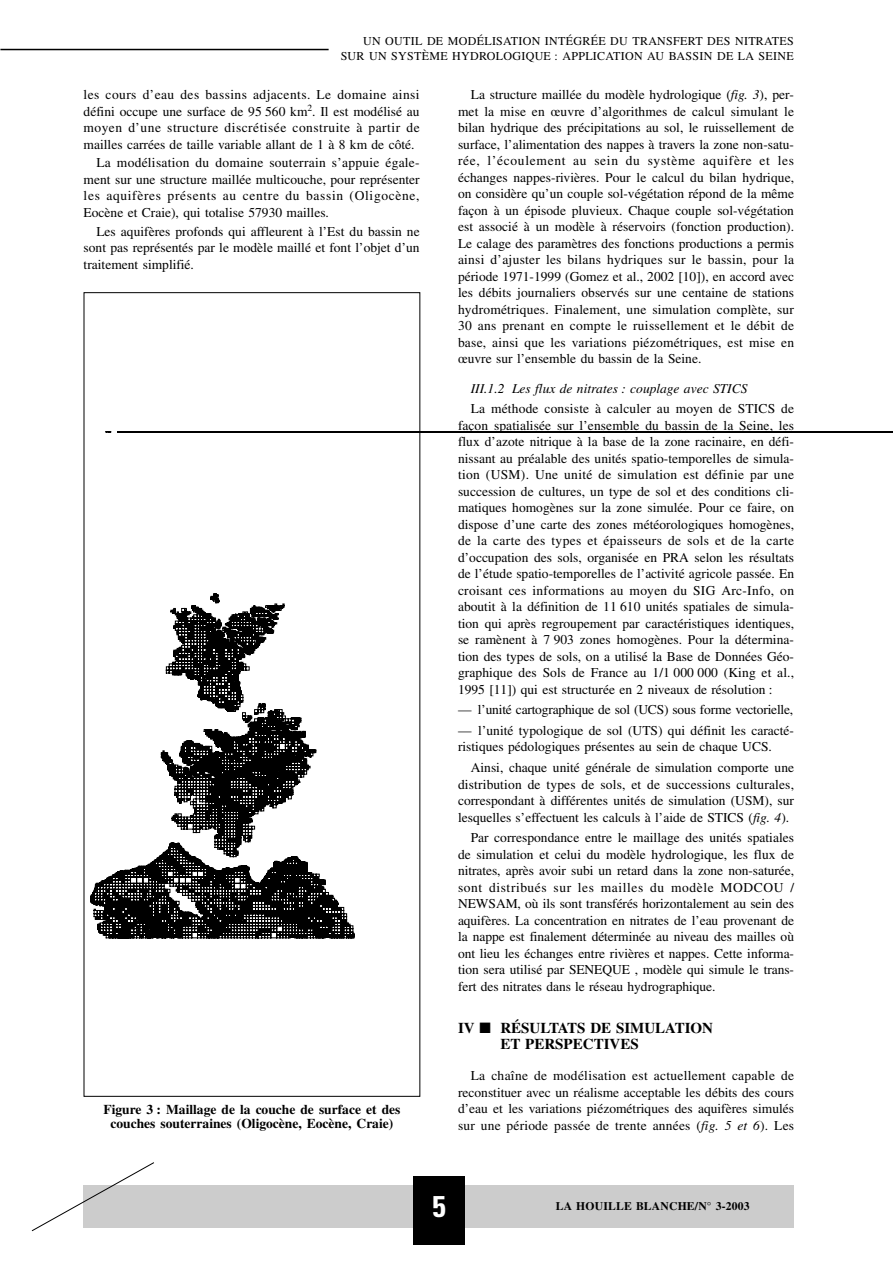
<style>
.page{position:relative;width:893px;height:1263px;background:#fff}
.page>*{position:absolute;margin:0;border:0;box-sizing:border-box;transform-origin:0 0}
.t1{font:700 condensed 30px "Univers";color:#fff}
.t2{font:700 15px/16.5px "Times";color:#000}
.t3{font:13.5px/16.5px "Times";color:#000;text-align:justify}
.t4{font:700 13.5px/13.5px "Times";color:#000;text-align:center}
.t5{font:italic 13.5px "Times";color:#000}
.t6{font:12px/14.4px "Times";letter-spacing:.025em;color:#000;text-align:right}
.t7{font:700 11.7px "Times";letter-spacing:.015em;color:#000}
.s1{font-style:italic}
</style>
<div class="page">
<div style="left:84px;top:1185px;width:709px;height:42px;background:#ccc"></div>
<div style="left:413px;top:1176px;width:51px;height:68px;background:#000"></div>
<hr style="left:0;top:49px;width:328px;height:1px;background:#000">
<svg style="left:1px;top:48px;width:353px;height:1183px"></svg>
<svg style="left:106px;top:431px;width:786px;height:1px"></svg>
<p class="t6" style="left:340px;top:35px;width:454px">UN OUTIL DE MODÉLISATION INTÉGRÉE DU TRANSFERT DES NITRATES<br>SUR UN SYSTÈME HYDROLOGIQUE : APPLICATION AU BASSIN DE LA SEINE</p>
<p class="t3" style="left:84px;top:88px;width:337px">les cours d’eau des bassins adjacents. Le domaine ainsi défini occupe une surface de 95 560 km<sup>2</sup>. Il est modélisé au moyen d’une structure discrétisée construite à partir de mailles carrées de taille variable allant de 1 à 8 km de côté.</p>
<p class="t3" style="left:84px;top:156px;width:337px;text-indent:13px">La modélisation du domaine souterrain s’appuie égale&shy;ment sur une structure maillée multicouche, pour représenter les aquifères présents au centre du bassin (Oligocène, Eocène et Craie), qui totalise 57930 mailles.</p>
<p class="t3" style="left:84px;top:224px;width:337px;text-indent:13px">Les aquifères profonds qui affleurent à l’Est du bassin ne sont pas représentés par le modèle maillé et font l’objet d’un traitement simplifié.</p>
<p class="t4" style="left:103px;top:1104px;width:298px">Figure 3 : Maillage de la couche de surface et des couches souterraines (Oligocène, Eocène, Craie)</p>
<p class="t3" style="left:458px;top:88px;width:337px;text-indent:13px">La structure maillée du modèle hydrologique (<span class="s1">fig. 3</span>), per&shy;met la mise en œuvre d’algorithmes de calcul simulant le bilan hydrique des précipitations au sol, le ruissellement de surface, l’alimentation des nappes à travers la zone non-satu&shy;rée, l’écoulement au sein du système aquifère et les échanges nappes-rivières. Pour le calcul du bilan hydrique, on considère qu’un couple sol-végétation répond de la même façon à un épisode pluvieux. Chaque couple sol-végétation est associé à un modèle à réservoirs (fonction production).<br>Le calage des paramètres des fonctions productions a permis ainsi d’ajuster les bilans hydriques sur le bassin, pour la période 1971-1999 (Gomez et al., 2002 [10]), en accord avec les débits journaliers observés sur une centaine de stations hydrométriques. Finalement, une simulation complète, sur 30 ans prenant en compte le ruissellement et le débit de base, ainsi que les variations piézométriques, est mise en œuvre sur l’ensemble du bassin de la Seine.</p>
<p class="t5" style="left:471px;top:383px;width:278px">III.1.2 Les flux de nitrates : couplage avec STICS</p>
<p class="t3" style="left:458px;top:402px;width:337px;text-indent:13px">La méthode consiste à calculer au moyen de STICS de façon spatialisée sur l’ensemble du bassin de la Seine, les flux d’azote nitrique à la base de la zone racinaire, en défi&shy;nissant au préalable des unités spatio-temporelles de simula&shy;tion (USM). Une unité de simulation est définie par une succession de cultures, un type de sol et des conditions cli&shy;matiques homogènes sur la zone simulée. Pour ce faire, on dispose d’une carte des zones météorologiques homogènes, de la carte des types et épaisseurs de sols et de la carte d’occupation des sols, organisée en PRA selon les résultats de l’étude spatio-temporelles de l’activité agricole passée. En croisant ces informations au moyen du SIG Arc-Info, on aboutit à la définition de 11 610 unités spatiales de simula&shy;tion qui après regroupement par caractéristiques identiques, se ramènent à 7 903 zones homogènes. Pour la détermina&shy;tion des types de sols, on a utilisé la Base de Données Géo&shy;graphique des Sols de France au 1/1 000 000 (King et al., 1995 [11]) qui est structurée en 2 niveaux de résolution :</p>
<p class="t3" style="left:458px;top:703px;width:337px">— l’unité cartographique de sol (UCS) sous forme vectorielle,</p>
<p class="t3" style="left:458px;top:723px;width:337px">— l’unité typologique de sol (UTS) qui définit les caracté&shy;ristiques pédologiques présentes au sein de chaque UCS.</p>
<p class="t3" style="left:458px;top:761px;width:337px;text-indent:13px">Ainsi, chaque unité générale de simulation comporte une distribution de types de sols, et de successions culturales, correspondant à différentes unités de simulation (USM), sur lesquelles s’effectuent les calculs à l’aide de STICS (<span class="s1">fig. 4</span>).</p>
<p class="t3" style="left:458px;top:831px;width:337px;text-indent:13px">Par correspondance entre le maillage des unités spatiales de simulation et celui du modèle hydrologique, les flux de nitrates, après avoir subi un retard dans la zone non-saturée, sont distribués sur les mailles du modèle MODCOU / NEWSAM, où ils sont transférés horizontalement au sein des aquifères. La concentration en nitrates de l’eau provenant de la nappe est finalement déterminée au niveau des mailles où ont lieu les échanges entre rivières et nappes. Cette informa&shy;tion sera utilisé par SENEQUE , modèle qui simule le trans&shy;fert des nitrates dans le réseau hydrographique.</p>
<p class="t2" style="left:500px;top:1021px;width:214px;text-indent:-42px">IV ■ RÉSULTATS DE SIMULATION<br>ET PERSPECTIVES</p>
<p class="t3" style="left:458px;top:1069px;width:337px;text-indent:13px">La chaîne de modélisation est actuellement capable de reconstituer avec un réalisme acceptable les débits des cours d’eau et les variations piézométriques des aquifères simulés sur une période passée de trente années (<span class="s1">fig. 5 et 6</span>). Les</p>
<h1 class="t1" style="left:432px;top:1196px;width:15px">5</h1>
<p class="t7" style="left:555px;top:1202px;width:195px">LA HOUILLE BLANCHE/N° 3-2003</p>
</div>
